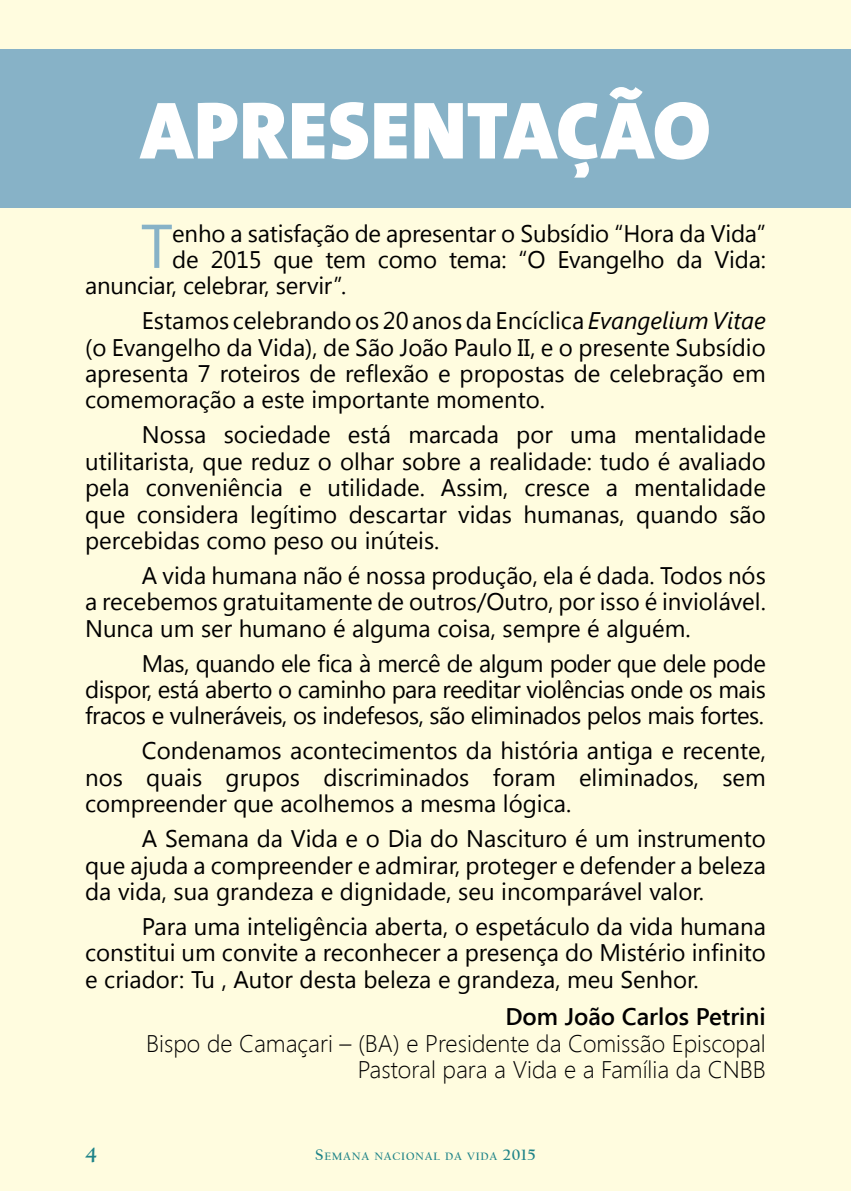
<style>
.page{position:relative;width:851px;height:1191px;background:#fff}
.page>*{position:absolute;margin:0;border:0;box-sizing:border-box;transform-origin:0 0}
.t1{font:900 82px "The Sans B9";letter-spacing:.01em;color:#fff}
.t2{font:61.8px "Segoe UI";color:#87b2c7}
.t3{font:24px/26.4px "Segoe UI";color:#000;text-align:justify}
.t4{font:300 24px/26.4px "Segoe UI";color:#000;text-align:right}
.t5{font:600 24px "Segoe UI";color:#000}
.t6{font:700 22px "Californian FB";color:#1e8388}
.t7{font:700 11.2px "Californian FB";letter-spacing:.07em;color:#1e8388}
.s1{font-style:italic}
.s2{font-size:16px}
</style>
<div class="page">
<div style="left:0;top:0;width:850px;height:1191px;background:#fffcdf"></div>
<div style="left:0;top:49px;width:850px;height:159px;background:#87b2c7"></div>
<h1 class="t1" style="left:140px;top:87px;width:571px">APRESENTAÇÃO</h1>
<h2 class="t2" style="left:140px;top:203px;width:34px">T</h2>
<p class="t3" style="left:172px;top:219px;width:595px">enho a satisfação de apresentar o Subsídio “Hora da Vida”</p>
<p class="t3" style="left:172px;top:245px;width:595px">de 2015 que tem como tema: “O Evangelho da Vida:</p>
<p class="t3" style="left:85px;top:271px;width:262px">anunciar, celebrar, servir”.</p>
<p class="t3" style="left:85px;top:306px;width:682px;text-indent:57px">Estamos celebrando os 20 anos da Encíclica <span class="s1">Evangelium Vitae </span>(o Evangelho da Vida), de São João Paulo II, e o presente Subsídio apresenta 7 roteiros de reflexão e propostas de celebração em comemoração a este importante momento.</p>
<p class="t3" style="left:85px;top:420px;width:682px;text-indent:57px">Nossa sociedade está marcada por uma mentalidade utilitarista, que reduz o olhar sobre a realidade: tudo é avaliado pela conveniência e utilidade. Assim, cresce a mentalidade que considera legítimo descartar vidas humanas, quando são percebidas como peso ou inúteis.</p>
<p class="t3" style="left:85px;top:561px;width:682px;text-indent:57px">A vida humana não é nossa produção, ela é dada. Todos nós a recebemos gratuitamente de outros/Outro, por isso é inviolável.<br>Nunca um ser humano é alguma coisa, sempre é alguém.</p>
<p class="t3" style="left:85px;top:649px;width:682px;text-indent:57px">Mas, quando ele fica à mercê de algum poder que dele pode dispor, está aberto o caminho para reeditar violências onde os mais fracos e vulneráveis, os indefesos, são eliminados pelos mais fortes.</p>
<p class="t3" style="left:85px;top:736px;width:682px;text-indent:57px">Condenamos acontecimentos da história antiga e recente, nos quais grupos discriminados foram eliminados, sem compreender que acolhemos a mesma lógica.</p>
<p class="t3" style="left:85px;top:824px;width:682px;text-indent:57px">A Semana da Vida e o Dia do Nascituro é um instrumento que ajuda a compreender e admirar, proteger e defender a beleza da vida, sua grandeza e dignidade, seu incomparável valor.</p>
<p class="t3" style="left:85px;top:912px;width:682px;text-indent:57px">Para uma inteligência aberta, o espetáculo da vida humana constitui um convite a reconhecer a presença do Mistério infinito e criador: Tu , Autor desta beleza e grandeza, meu Senhor.</p>
<p class="t5" style="left:505px;top:1000px;width:262px">Dom João Carlos Petrini</p>
<p class="t4" style="left:146px;top:1029px;width:621px">Bispo de Camaçari – (BA) e Presidente da Comissão Episcopal<br>Pastoral para a Vida e a Família da CNBB</p>
<p class="t6" style="left:85px;top:1142px;width:14px">4</p>
<p class="t7" style="left:315px;top:1150px;width:222px"><span class="s2">S</span>EMANA NACIONAL DA VIDA <span class="s2">2015</span></p>
</div>
